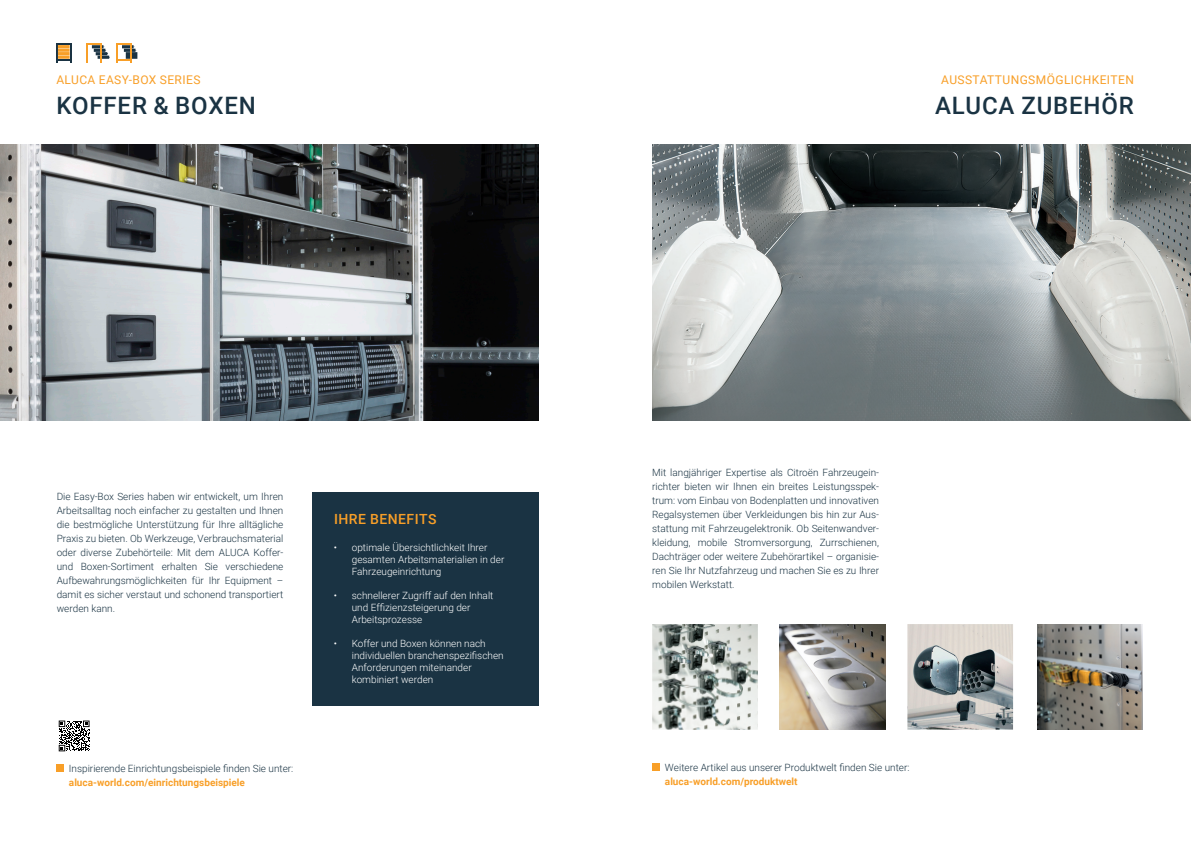
<style>
.page{position:relative;width:1191px;height:842px;background:#fff}
.page>*{position:absolute;margin:0;border:0;box-sizing:border-box;transform-origin:0 0}
.t1{font:500 24px "Roboto";letter-spacing:.035em;color:#1a3343}
.t2{font:500 14px "Roboto";letter-spacing:.035em;color:#f89f28}
.t3{font:12px "Roboto";letter-spacing:.035em;color:#f89f28}
.Art_Beschreibung{font:300 10px/14px "Roboto";color:#1a3343;text-align:justify}
.t4{font:300 10px/12px "Roboto";color:#fff}
.Art_Beschreibung-2{font:700 10px "Roboto";color:#f89f28}
</style>
<div class="page">
<div style="left:312px;top:492px;width:227px;height:213px;background:#1a3343"></div>
<img style="left:0;top:144px;width:539px;height:277px">
<div style="left:57px;top:764px;width:7px;height:7px;background:#f89f28"></div>
<svg style="left:58px;top:720px;width:8px;height:32px"></svg>
<svg style="left:59px;top:720px;width:31px;height:31px"></svg>
<svg style="left:116px;top:43px;width:20px;height:20px"></svg>
<hr style="left:130px;top:43px;width:2px;height:20px;background:#f89f28">
<svg style="left:86px;top:43px;width:24px;height:20px"></svg>
<svg style="left:56px;top:43px;width:16px;height:20px"></svg>
<img style="left:652px;top:144px;width:539px;height:276px">
<img style="left:907px;top:624px;width:106px;height:106px">
<img style="left:652px;top:624px;width:106px;height:106px">
<img style="left:1037px;top:624px;width:105px;height:106px">
<img style="left:780px;top:624px;width:105px;height:106px">
<div style="left:652px;top:763px;width:7px;height:7px;background:#f89f28"></div>
<p class="t3" style="left:56px;top:71px;width:146px">ALUCA EASY-BOX SERIES</p>
<p class="t1" style="left:57px;top:89px;width:201px">KOFFER &amp; BOXEN</p>
<p class="Art_Beschreibung" style="left:57px;top:489px;width:228px">Die Easy-Box Series haben wir entwickelt, um Ihren Arbeitsalltag noch einfacher zu gestalten und Ihnen die bestmögliche Unterstützung für Ihre alltägliche Praxis zu bieten. Ob Werkzeuge, Verbrauchsmaterial oder diverse Zubehörteile: Mit dem ALUCA Koffer&shy;und Boxen-Sortiment erhalten Sie verschiedene Aufbewahrungsmöglichkeiten für Ihr Equipment – damit es sicher verstaut und schonend transportiert werden kann.</p>
<p class="Art_Beschreibung" style="left:69px;top:761px;width:226px">Inspirierende Einrichtungsbeispiele finden Sie unter:</p>
<p class="Art_Beschreibung-2" style="left:69px;top:775px;width:177px">aluca-world.com/einrichtungsbeispiele</p>
<p class="t2" style="left:334px;top:509px;width:104px">IHRE BENEFITS</p>
<p class="t4" style="left:352px;top:541px;width:154px;text-indent:-18px">• optimale Übersichtlichkeit Ihrer gesamten Arbeitsmaterialien in der<br>Fahrzeugeinrichtung</p>
<p class="t4" style="left:352px;top:589px;width:143px;text-indent:-18px">• schnellerer Zugriff auf den Inhalt und Effizienzsteigerung der<br>Arbeitsprozesse</p>
<p class="t4" style="left:352px;top:637px;width:153px;text-indent:-18px">• Koffer und Boxen können nach individuellen branchenspezifischen<br>Anforderungen miteinander kombiniert werden</p>
<p class="t3" style="left:941px;top:71px;width:194px">AUSSTATTUNGSMÖGLICHKEITEN</p>
<p class="t1" style="left:935px;top:89px;width:200px">ALUCA ZUBEHÖR</p>
<p class="Art_Beschreibung" style="left:652px;top:465px;width:228px">Mit langjähriger Expertise als Citroën Fahrzeugein&shy;richter bieten wir Ihnen ein breites Leistungsspek&shy;trum: vom Einbau von Bodenplatten und innovativen Regalsystemen über Verkleidungen bis hin zur Aus&shy;stattung mit Fahrzeugelektronik. Ob Seitenwandver&shy;kleidung, mobile Stromversorgung, Zurrschienen, Dachträger oder weitere Zubehörartikel – organisie&shy;ren Sie Ihr Nutzfahrzeug und machen Sie es zu Ihrer mobilen Werkstatt.</p>
<p class="Art_Beschreibung" style="left:665px;top:760px;width:246px">Weitere Artikel aus unserer Produktwelt finden Sie unter:</p>
<p class="Art_Beschreibung-2" style="left:665px;top:775px;width:134px">aluca-world.com/produktwelt</p>
</div>
